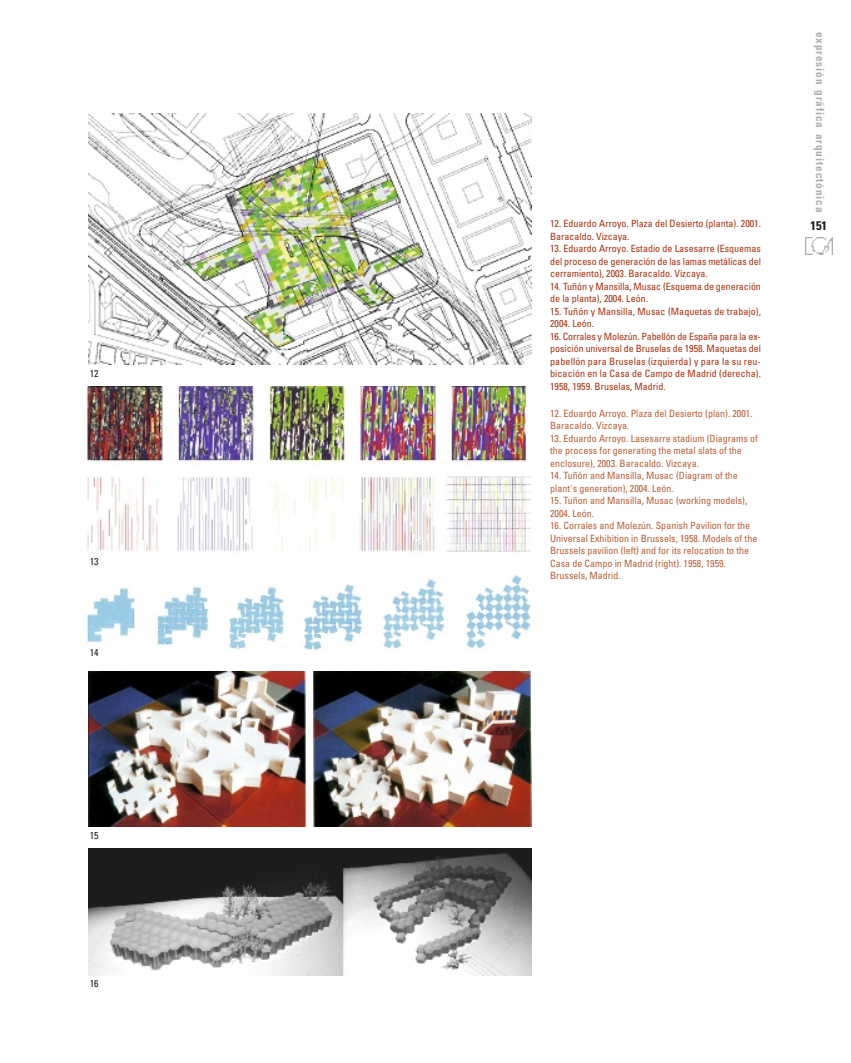
<style>
.page{position:relative;width:851px;height:1063px;background:#fff}
.page>*{position:absolute;margin:0;border:0;box-sizing:border-box;transform-origin:0 0}
.t1{font:700 condensed 12.5px "Univers";color:#1c1c1c}
.t2{font:700 condensed 11.25px "Univers";letter-spacing:.08em;color:#aeaeae}
.t3{font:condensed 10px/12.5px "Univers";color:#a63212;text-align:justify}
.t4{font:condensed 10px/12.5px "Univers";color:#b6603a}
.t5{font:condensed 10px "Univers";color:#1c1c1c}
</style>
<div class="page">
<img style="left:805px;top:237px;width:27px;height:18px">
<img style="left:88px;top:114px;width:444px;height:251px">
<img style="left:86px;top:386px;width:445px;height:166px">
<img style="left:86px;top:575px;width:445px;height:76px">
<img style="left:88px;top:672px;width:444px;height:154px">
<img style="left:88px;top:848px;width:444px;height:127px">
<div style="left:88px;top:647px;width:19px;height:12px;background:#fff"></div>
<p class="t5" style="left:90px;top:370px;width:10px">12</p>
<p class="t5" style="left:90px;top:558px;width:10px">13</p>
<p class="t5" style="left:90px;top:648px;width:10px">14</p>
<p class="t5" style="left:90px;top:831px;width:10px">15</p>
<p class="t5" style="left:90px;top:979px;width:10px">16</p>
<p class="t2" style="left:824px;top:32px;width:182px;rotate:90deg">expresión gráfica arquitectónica</p>
<p class="t3" style="left:550px;top:218px;width:212px">12. Eduardo Arroyo. Plaza del Desierto (planta). 2001.</p>
<p class="t1" style="left:810px;top:220px;width:18px">151</p>
<p class="t3" style="left:550px;top:231px;width:81px">Baracaldo. Vizcaya.</p>
<p class="t3" style="left:550px;top:243px;width:212px">13. Eduardo Arroyo. Estadio de Lasesarre (Esquemas del proceso de generación de las lamas metálicas del cerramiento), 2003. Baracaldo. Vizcaya.</p>
<p class="t3" style="left:550px;top:281px;width:212px">14. Tuñón y Mansilla, Musac (Esquema de generación de la planta), 2004. León.</p>
<p class="t3" style="left:550px;top:306px;width:212px">15. Tuñón y Mansilla, Musac (Maquetas de trabajo),<br>2004. León.</p>
<p class="t3" style="left:550px;top:331px;width:212px">16. Corrales y Molezún. Pabellón de España para la ex&shy;posición universal de Bruselas de 1958. Maquetas del pabellón para Bruselas (izquierda) y para la su reu&shy;bicación en la Casa de Campo de Madrid (derecha).<br>1958, 1959. Bruselas, Madrid.</p>
<p class="t4" style="left:550px;top:407px;width:204px">12. Eduardo Arroyo. Plaza del Desierto (plan). 2001.<br>Baracaldo. Vizcaya.</p>
<p class="t4" style="left:550px;top:432px;width:209px">13. Eduardo Arroyo. Lasesarre stadium (Diagrams of the process for generating the metal slats of the enclosure), 2003. Baracaldo. Vizcaya.</p>
<p class="t4" style="left:550px;top:470px;width:189px">14. Tuñón and Mansilla, Musac (Diagram of the plant's generation), 2004. León.</p>
<p class="t4" style="left:550px;top:495px;width:198px">15. Tuñon and Mansilla, Musac (working models),<br>2004. León.</p>
<p class="t4" style="left:550px;top:520px;width:209px">16. Corrales and Molezún. Spanish Pavilion for the Universal Exhibition in Brussels, 1958. Models of the Brussels pavilion (left) and for its relocation to the Casa de Campo in Madrid (right). 1958, 1959.<br>Brussels, Madrid.</p>
</div>
